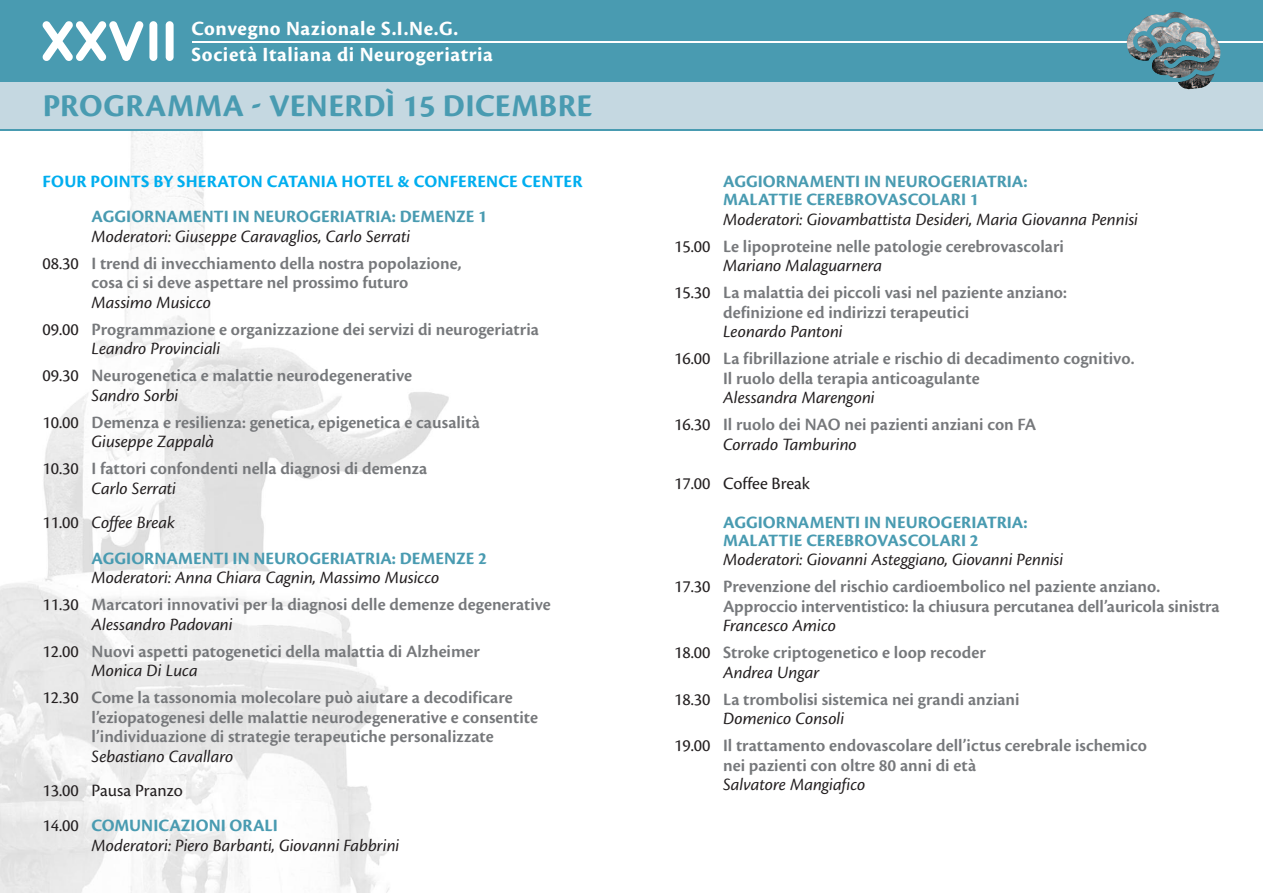
<style>
.page{position:relative;width:1263px;height:893px;background:#fff}
.page>*{position:absolute;margin:0;border:0;box-sizing:border-box;transform-origin:0 0}
.t1{font:700 33px "Cronos Pro";letter-spacing:.015em;color:#499bb1}
.t2{font:700 21px/26.1px "Cronos Pro";letter-spacing:.03em;color:#fff}
.t3{font:600 18px/27px "Cronos Pro";color:#76787b}
.t4{font:italic 18px/27px "Cronos Pro";letter-spacing:-.005em;color:#231f20}
.t5{font:700 18px/18px "Cronos Pro";color:#499bb1}
.t6{font:18px/35.2px "Cronos Pro";color:#231f20}
.t7{font:700 18px "Cronos Pro";letter-spacing:.005em;color:#00aeef}
.s1{font-weight:400;font-style:italic;color:#231f20}
.s2{font-weight:400;color:#231f20}
.s3{font-style:normal}
.s4{font-weight:700;color:#499bb1}
.s5{font-weight:600;font-style:normal;color:#76787b}
</style>
<div class="page">
<img style="left:0;top:130px;width:557px;height:763px">
<div style="left:0;top:0;width:1263px;height:130px;background:#c5d8e1"></div>
<div style="left:0;top:0;width:1263px;height:82px;background:#499bb1"></div>
<hr style="left:0;top:129px;width:1263px;height:1px;background:#499bb1">
<hr style="left:192px;top:41px;width:1071px;height:2px;background:#fff">
<img style="left:1145px;top:12px;width:75px;height:77px">
<svg style="left:1127px;top:18px;width:89px;height:64px"></svg>
<svg style="left:147px;top:19px;width:12px;height:44px"></svg>
<svg style="left:164px;top:19px;width:12px;height:44px"></svg>
<div style="left:149px;top:21px;width:8px;height:40px;background:#fff;border-radius:4px"></div>
<div style="left:166px;top:21px;width:8px;height:40px;background:#fff;border-radius:4px"></div>
<svg style="left:42px;top:21px;width:102px;height:40px"></svg>
<p class="t2" style="left:191px;top:17px;width:303px">Convegno Nazionale S.I.Ne.G.<br>Società Italiana di Neurogeriatria</p>
<h1 class="t1" style="left:43px;top:94px;width:551px">PROGRAMMA - VENERDÌ 15 DICEMBRE</h1>
<p class="t7" style="left:43px;top:175px;width:541px">FOUR POINTS BY SHERATON CATANIA HOTEL &amp; CONFERENCE CENTER</p>
<p class="t5" style="left:92px;top:209px;width:397px">AGGIORNAMENTI IN NEUROGERIATRIA: DEMENZE 1</p>
<p class="t3" style="left:43px;top:224px;width:421px;text-align:center"><span class="s1">Moderatori: Giuseppe Caravaglios, Carlo Serrati<br></span><span class="s2">08.30</span> I trend di invecchiamento della nostra popolazione,</p>
<p class="t3" style="left:92px;top:271px;width:318px">cosa ci si deve aspettare nel prossimo futuro</p>
<p class="t3" style="left:43px;top:290px;width:498px;text-indent:49px"><span class="s1">Massimo Musicco<br></span><span class="s2">09.00</span> Programmazione e organizzazione dei servizi di neurogeriatria</p>
<p class="t3" style="left:43px;top:337px;width:371px;text-indent:49px"><span class="s1">Leandro Provinciali<br></span><span class="s2">09.30</span> Neurogenetica e malattie neurodegenerative</p>
<p class="t3" style="left:43px;top:383px;width:439px;text-indent:49px"><span class="s1">Sandro Sorbi<br></span><span class="s2">10.00</span> Demenza e resilienza: genetica, epigenetica e causalità</p>
<p class="t3" style="left:43px;top:430px;width:386px;text-indent:49px"><span class="s1">Giuseppe Zappalà<br></span><span class="s2">10.30</span> I fattori confondenti nella diagnosi di demenza</p>
<p class="t4" style="left:92px;top:476px;width:86px">Carlo Serrati</p>
<p class="t4" style="left:43px;top:511px;width:134px"><span class="s3">11.00</span> Coffee Break</p>
<p class="t5" style="left:92px;top:550px;width:397px">AGGIORNAMENTI IN NEUROGERIATRIA: DEMENZE 2</p>
<p class="t3" style="left:43px;top:565px;width:510px;text-indent:49px"><span class="s1">Moderatori: Anna Chiara Cagnin, Massimo Musicco<br></span><span class="s2">11.30</span> Marcatori innovativi per la diagnosi delle demenze degenerative</p>
<p class="t3" style="left:43px;top:612px;width:439px;text-indent:49px"><span class="s1">Alessandro Padovani<br></span><span class="s2">12.00</span> Nuovi aspetti patogenetici della malattia di Alzheimer</p>
<p class="t3" style="left:43px;top:658px;width:472px;text-indent:49px"><span class="s1">Monica Di Luca<br></span><span class="s2">12.30</span> Come la tassonomia molecolare può aiutare a decodificare</p>
<p class="t3" style="left:92px;top:709px;width:448px;line-height:19.5px">l’eziopatogenesi delle malattie neurodegenerative e consentite l’individuazione di strategie terapeutiche personalizzate</p>
<p class="t4" style="left:92px;top:744px;width:143px">Sebastiano Cavallaro</p>
<p class="t6" style="left:43px;top:774px;width:237px">13.00 Pausa Pranzo<br>14.00 <span class="s4">COMUNICAZIONI ORALI</span></p>
<p class="t4" style="left:92px;top:833px;width:309px">Moderatori: Piero Barbanti, Giovanni Fabbrini</p>
<p class="t5" style="left:723px;top:174px;width:306px">AGGIORNAMENTI IN NEUROGERIATRIA:<br>MALATTIE CEREBROVASCOLARI 1</p>
<p class="t4" style="left:674px;top:207px;width:466px;text-indent:49px">Moderatori: Giovambattista Desideri, Maria Giovanna Pennisi<br><span class="s3">15.00</span> <span class="s5">Le lipoproteine nelle patologie cerebrovascolari</span></p>
<p class="t3" style="left:674px;top:253px;width:394px;text-indent:49px"><span class="s1">Mariano Malaguarnera<br></span><span class="s2">15.30</span> La malattia dei piccoli vasi nel paziente anziano:</p>
<p class="t3" style="left:723px;top:300px;width:248px">definizione ed indirizzi terapeutici</p>
<p class="t3" style="left:674px;top:319px;width:462px;text-indent:49px"><span class="s1">Leonardo Pantoni<br></span><span class="s2">16.00</span> La fibrillazione atriale e rischio di decadimento cognitivo.</p>
<p class="t3" style="left:723px;top:366px;width:258px">Il ruolo della terapia anticoagulante</p>
<p class="t3" style="left:674px;top:385px;width:364px;text-indent:49px"><span class="s1">Alessandra Marengoni<br></span><span class="s2">16.30</span> Il ruolo dei NAO nei pazienti anziani con FA</p>
<p class="t4" style="left:723px;top:432px;width:135px">Corrado Tamburino</p>
<p class="t6" style="left:674px;top:467px;width:137px">17.00 Coffee Break</p>
<p class="t5" style="left:723px;top:514px;width:306px">AGGIORNAMENTI IN NEUROGERIATRIA:<br>MALATTIE CEREBROVASCOLARI 2</p>
<p class="t3" style="left:674px;top:547px;width:488px;text-indent:49px"><span class="s1">Moderatori: Giovanni Asteggiano, Giovanni Pennisi<br></span><span class="s2">17.30</span> Prevenzione del rischio cardioembolico nel paziente anziano.</p>
<p class="t3" style="left:723px;top:594px;width:498px">Approccio interventistico: la chiusura percutanea dell’auricola sinistra</p>
<p class="t3" style="left:674px;top:613px;width:313px;text-indent:49px"><span class="s1">Francesco Amico<br></span><span class="s2">18.00</span> Stroke criptogenetico e loop recoder</p>
<p class="t3" style="left:674px;top:660px;width:347px;text-indent:49px"><span class="s1">Andrea Ungar<br></span><span class="s2">18.30</span> La trombolisi sistemica nei grandi anziani</p>
<p class="t3" style="left:674px;top:706px;width:474px;text-indent:49px"><span class="s1">Domenico Consoli<br></span><span class="s2">19.00</span> Il trattamento endovascolare dell’ictus cerebrale ischemico</p>
<p class="t3" style="left:723px;top:753px;width:255px">nei pazienti con oltre 80 anni di età</p>
<p class="t4" style="left:723px;top:772px;width:144px">Salvatore Mangiafico</p>
</div>
